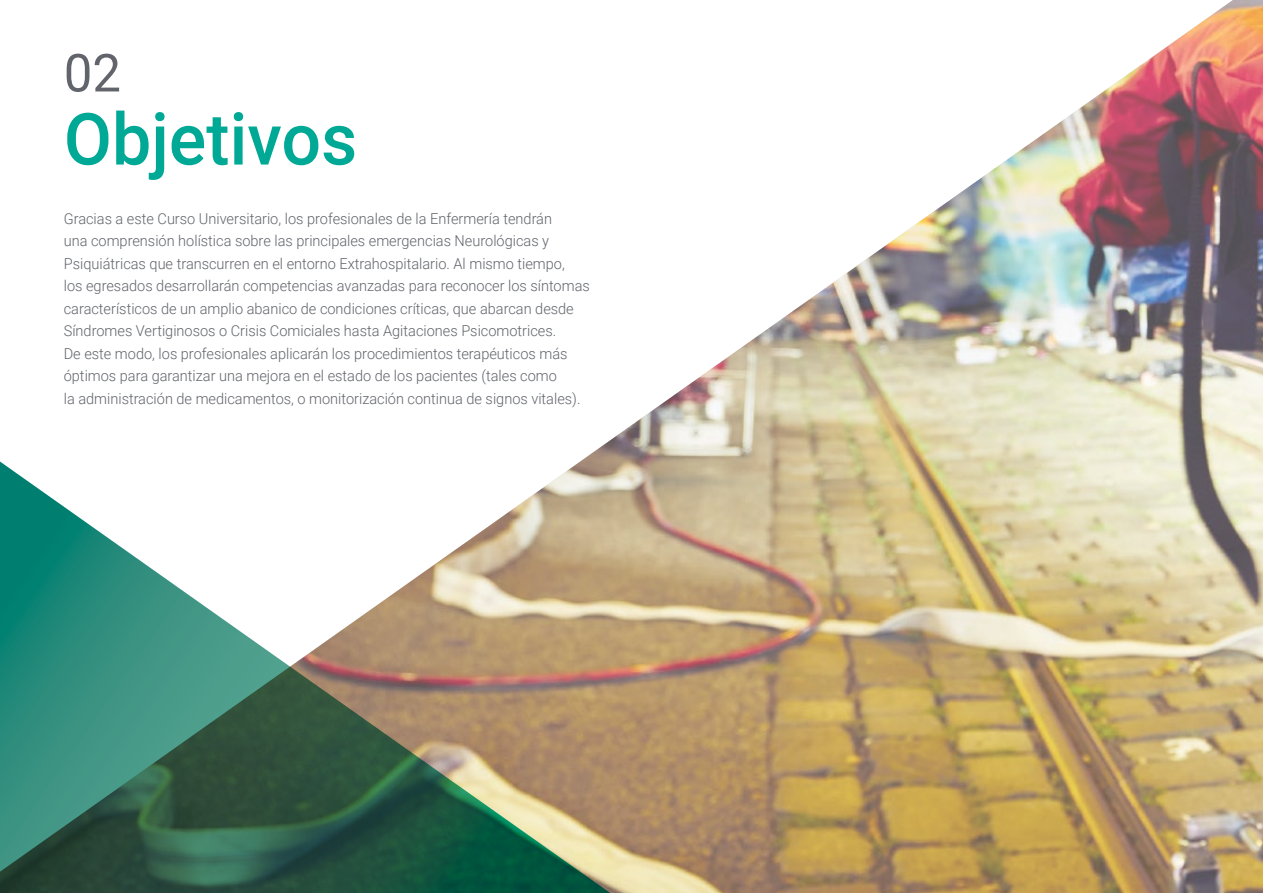
<style>
.page{position:relative;width:1263px;height:893px;background:#fff}
.page>*{position:absolute;margin:0;border:0;box-sizing:border-box;transform-origin:0 0}
.t1{font:500 72px "Roboto";color:#00a996}
.t2{font:52.5px "Roboto";color:#61646a}
.t3{font:300 15px/22.5px "Roboto";color:#61646a}
</style>
<div class="page">
<img style="left:602px;top:0;width:661px;height:893px">
<svg style="left:0;top:446px;width:640px;height:447px"></svg>
<h2 class="t2" style="left:64px;top:36px;width:59px">02</h2>
<h1 class="t1" style="left:64px;top:89px;width:295px">Objetivos</h1>
<p class="t3" style="left:64px;top:207px;width:527px">Gracias a este Curso Universitario, los profesionales de la Enfermería tendrán<br>una comprensión holística sobre las principales emergencias Neurológicas y Psiquiátricas que transcurren en el entorno Extrahospitalario. Al mismo tiempo,<br>los egresados desarrollarán competencias avanzadas para reconocer los síntomas característicos de un amplio abanico de condiciones críticas, que abarcan desde Síndromes Vertiginosos o Crisis Comiciales hasta Agitaciones Psicomotrices.<br>De este modo, los profesionales aplicarán los procedimientos terapéuticos más óptimos para garantizar una mejora en el estado de los pacientes (tales como<br>la administración de medicamentos, o monitorización continua de signos vitales).</p>
</div>
